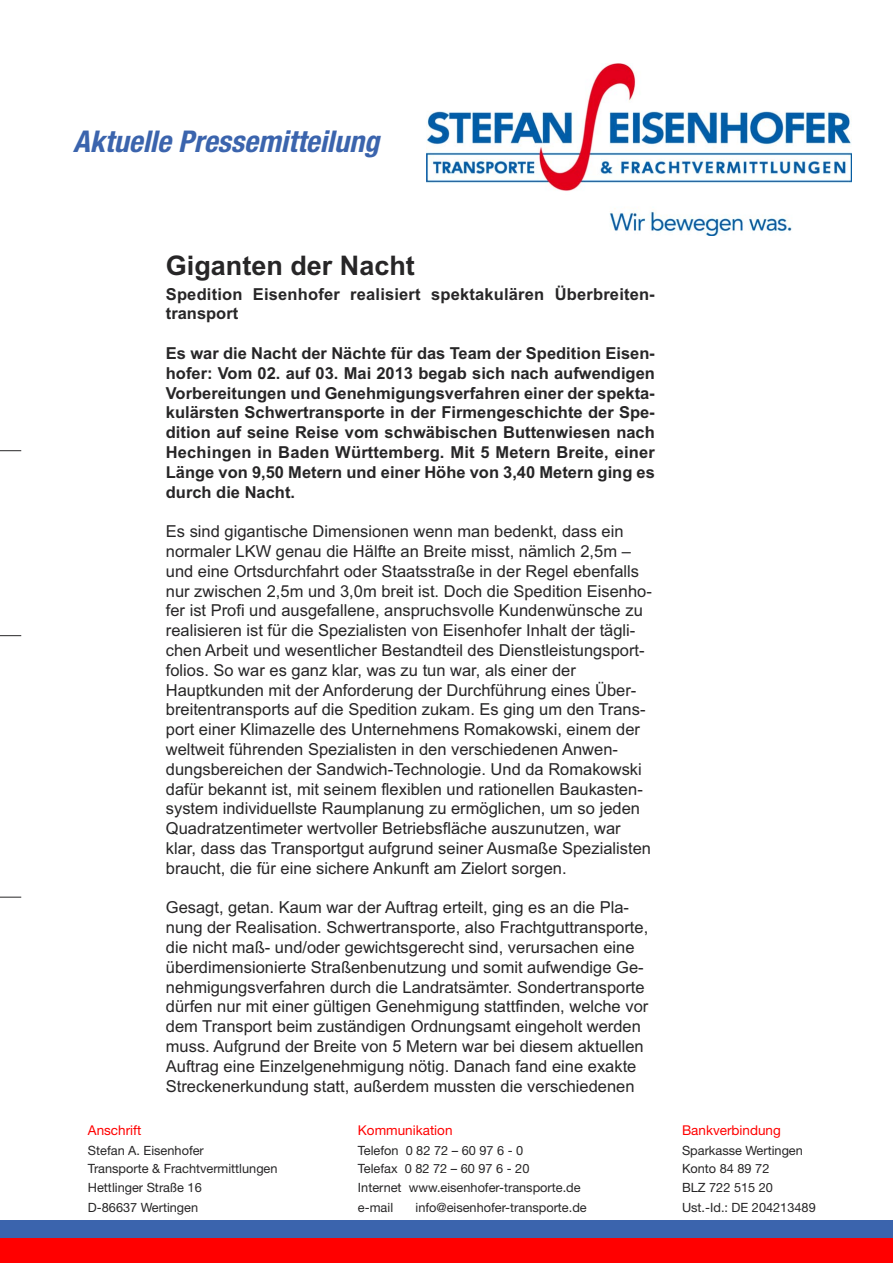
<style>
.page{position:relative;width:893px;height:1263px;background:#fff}
.page>*{position:absolute;margin:0;border:0;box-sizing:border-box;transform-origin:0 0}
.t1{font:italic 700 condensed 30px "Helvetica Neue";color:#3b64ad}
.t2{font:700 27px "Arial";color:#272627}
.t3{font:16.5px/19.8px "Arial";color:#272627}
.t4{font:700 16.5px/19.8px "Arial";letter-spacing:.005em;color:#272627}
.t5{font:13.5px "Helvetica Neue";color:#f00}
.t6{font:12.75px "Helvetica Neue";color:#272627}
</style>
<div class="page">
<svg style="left:0;top:635px;width:21px;height:1px"></svg>
<svg style="left:0;top:450px;width:21px;height:1px"></svg>
<svg style="left:0;top:897px;width:21px;height:1px"></svg>
<img style="left:426px;top:64px;width:426px;height:172px">
<div style="left:0;top:1229px;width:892px;height:34px;background:#f00"></div>
<div style="left:0;top:1220px;width:892px;height:17px;background:#3b64ad"></div>
<h1 class="t1" style="left:73px;top:124px;width:307px">Aktuelle Pressemitteilung</h1>
<h2 class="t2" style="left:166px;top:255px;width:251px">Giganten der Nacht</h2>
<p class="t4" style="left:166px;top:285px;width:490px">Spedition Eisenhofer realisiert spektakulären Überbreiten&shy;transport</p>
<p class="t4" style="left:166px;top:345px;width:491px;text-align:justify">Es war die Nacht der Nächte für das Team der Spedition Eisen&shy;hofer: Vom 02. auf 03. Mai 2013 begab sich nach aufwendigen Vorbereitungen und Genehmigungsverfahren einer der spekta&shy;kulärsten Schwertransporte in der Firmengeschichte der Spe&shy;dition auf seine Reise vom schwäbischen Buttenwiesen nach Hechingen in Baden Württemberg. Mit 5 Metern Breite, einer Länge von 9,50 Metern und einer Höhe von 3,40 Metern ging es durch die Nacht.</p>
<p class="t3" style="left:166px;top:523px;width:488px">Es sind gigantische Dimensionen wenn man bedenkt, dass ein normaler LKW genau die Hälfte an Breite misst, nämlich 2,5m – und eine Ortsdurchfahrt oder Staatsstraße in der Regel ebenfalls nur zwischen 2,5m und 3,0m breit ist. Doch die Spedition Eisenho&shy;fer ist Profi und ausgefallene, anspruchsvolle Kundenwünsche zu realisieren ist für die Spezialisten von Eisenhofer Inhalt der tägli&shy;chen Arbeit und wesentlicher Bestandteil des Dienstleistungsport&shy;folios. So war es ganz klar, was zu tun war, als einer der Hauptkunden mit der Anforderung der Durchführung eines Über&shy;breitentransports auf die Spedition zukam. Es ging um den Trans&shy;port einer Klimazelle des Unternehmens Romakowski, einem der weltweit führenden Spezialisten in den verschiedenen Anwen&shy;dungsbereichen der Sandwich-Technologie. Und da Romakowski dafür bekannt ist, mit seinem flexiblen und rationellen Baukasten&shy;system individuellste Raumplanung zu ermöglichen, um so jeden Quadratzentimeter wertvoller Betriebsfläche auszunutzen, war klar, dass das Transportgut aufgrund seiner Ausmaße Spezialisten braucht, die für eine sichere Ankunft am Zielort sorgen.</p>
<p class="t3" style="left:166px;top:899px;width:484px">Gesagt, getan. Kaum war der Auftrag erteilt, ging es an die Pla&shy;nung der Realisation. Schwertransporte, also Frachtguttransporte, die nicht maß- und/oder gewichtsgerecht sind, verursachen eine überdimensionierte Straßenbenutzung und somit aufwendige Ge&shy;nehmigungsverfahren durch die Landratsämter. Sondertransporte dürfen nur mit einer gültigen Genehmigung stattfinden, welche vor dem Transport beim zuständigen Ordnungsamt eingeholt werden muss. Aufgrund der Breite von 5 Metern war bei diesem aktuellen Auftrag eine Einzelgenehmigung nötig. Danach fand eine exakte Streckenerkundung statt, außerdem mussten die verschiedenen</p>
<p class="t5" style="left:88px;top:1126px;width:55px">Anschrift</p>
<p class="t5" style="left:358px;top:1126px;width:96px">Kommunikation</p>
<p class="t5" style="left:682px;top:1126px;width:100px">Bankverbindung</p>
<p class="t6" style="left:88px;top:1146px;width:117px">Stefan A. Eisenhofer</p>
<p class="t6" style="left:358px;top:1146px;width:167px">Telefon 0 82 72 – 60 97 6 - 0</p>
<p class="t6" style="left:682px;top:1146px;width:122px">Sparkasse Wertingen</p>
<p class="t6" style="left:88px;top:1164px;width:191px">Transporte &amp; Frachtvermittlungen</p>
<p class="t6" style="left:358px;top:1164px;width:173px">Telefax 0 82 72 – 60 97 6 - 20</p>
<p class="t6" style="left:682px;top:1164px;width:89px">Konto 84 89 72</p>
<p class="t6" style="left:88px;top:1183px;width:115px">Hettlinger Straße 16</p>
<p class="t6" style="left:358px;top:1183px;width:224px">Internet www.eisenhofer-transporte.de</p>
<p class="t6" style="left:682px;top:1183px;width:92px">BLZ 722 515 20</p>
<p class="t6" style="left:88px;top:1203px;width:112px">D-86637 Wertingen</p>
<p class="t6" style="left:358px;top:1203px;width:37px">e-mail</p>
<p class="t6" style="left:415px;top:1203px;width:173px">info@eisenhofer-transporte.de</p>
<p class="t6" style="left:682px;top:1203px;width:135px">Ust.-Id.: DE 204213489</p>
</div>
